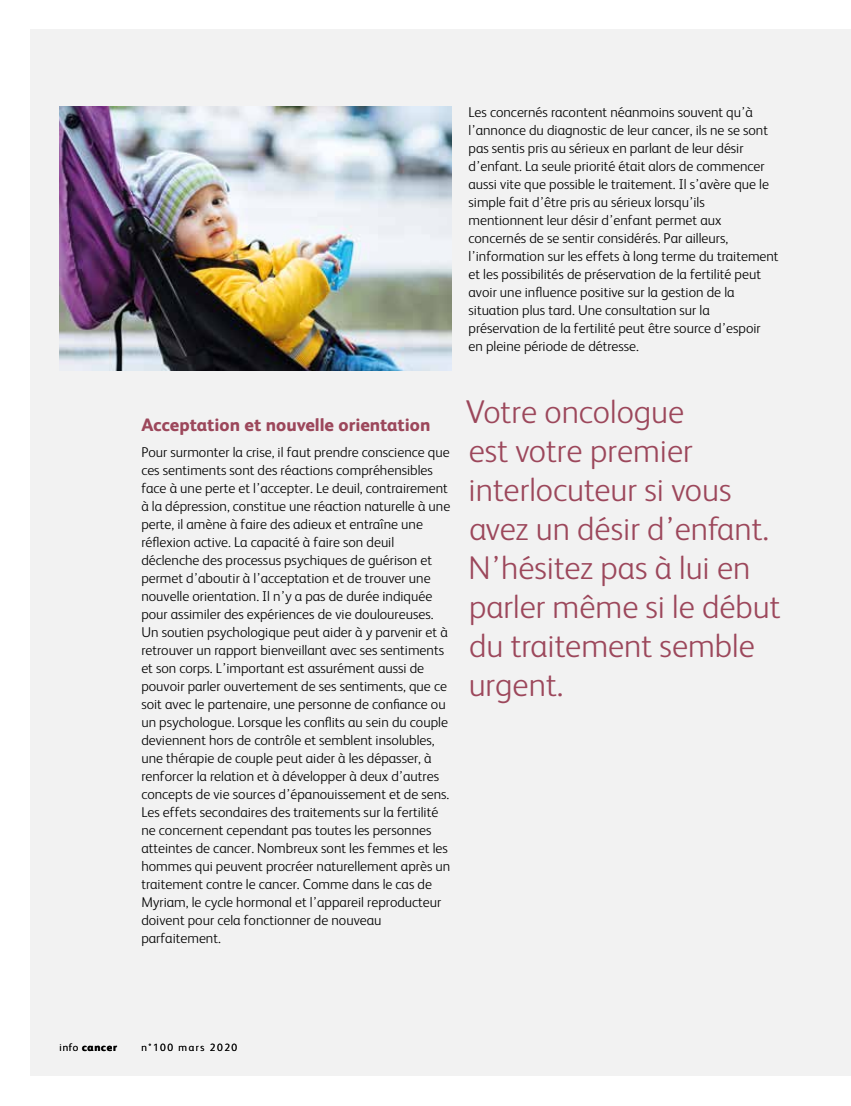
<style>
.page{position:relative;width:851px;height:1106px;background:#fff}
.page>*{position:absolute;margin:0;border:0;box-sizing:border-box;transform-origin:0 0}
.t1{font:300 33px/39px "FS Albert";color:#9c475b}
.t2{font:800 18px "FS Albert";color:#9c475b}
.t3{font:300 14.25px/18px "FS Albert";color:#000}
.t4{font:300 10.5px "FS Albert";letter-spacing:.15em;color:#000}
.t5{font:800 10.5px "FS Albert";letter-spacing:.075em;color:#000}
.s1{font-weight:300}
</style>
<div class="page">
<div style="left:30px;top:30px;width:820px;height:1046px;background:#f2f2f2"></div>
<img style="left:60px;top:106px;width:391px;height:264px">
<p class="t3" style="left:468px;top:103px;width:311px">Les concernés racontent néanmoins souvent qu’à l’annonce du diagnostic de leur cancer, ils ne se sont pas sentis pris au sérieux en parlant de leur désir d’enfant. La seule priorité était alors de commencer aussi vite que possible le traitement. Il s’avère que le simple fait d’être pris au sérieux lorsqu’ils mentionnent leur désir d’enfant permet aux concernés de se sentir considérés. Par ailleurs, l’information sur les effets à long terme du traitement et les possibilités de préservation de la fertilité peut avoir une influence positive sur la gestion de la situation plus tard. Une consultation sur la préservation de la fertilité peut être source d’espoir en pleine période de détresse.</p>
<p class="t2" style="left:141px;top:411px;width:290px">Acceptation et nouvelle orientation</p>
<p class="t3" style="left:141px;top:443px;width:310px">Pour surmonter la crise, il faut prendre conscience que ces sentiments sont des réactions compréhensibles face à une perte et l’accepter. Le deuil, contrairement à la dépression, constitue une réaction naturelle à une perte, il amène à faire des adieux et entraîne une réflexion active. La capacité à faire son deuil déclenche des processus psychiques de guérison et permet d’aboutir à l’acceptation et de trouver une nouvelle orientation. Il n’y a pas de durée indiquée pour assimiler des expériences de vie douloureuses.<br>Un soutien psychologique peut aider à y parvenir et à retrouver un rapport bienveillant avec ses sentiments et son corps. L’important est assurément aussi de pouvoir parler ouvertement de ses sentiments, que ce soit avec le partenaire, une personne de confiance ou un psychologue. Lorsque les conflits au sein du couple deviennent hors de contrôle et semblent insolubles, une thérapie de couple peut aider à les dépasser, à renforcer la relation et à développer à deux d’autres concepts de vie sources d’épanouissement et de sens.<br>Les effets secondaires des traitements sur la fertilité ne concernent cependant pas toutes les personnes atteintes de cancer. Nombreux sont les femmes et les hommes qui peuvent procréer naturellement après un traitement contre le cancer. Comme dans le cas de Myriam, le cycle hormonal et l’appareil reproducteur doivent pour cela fonctionner de nouveau parfaitement.</p>
<h1 class="t1" style="left:465px;top:390px;width:316px">Votre oncologue<br>est votre premier interlocuteur si vous avez un désir d’enfant.<br>N’hésitez pas à lui en parler même si le début du traitement semble urgent.</h1>
<p class="t5" style="left:60px;top:1039px;width:59px"><span class="s1">info</span> cancer</p>
<p class="t4" style="left:141px;top:1040px;width:97px">n°100 mars 2020</p>
</div>
